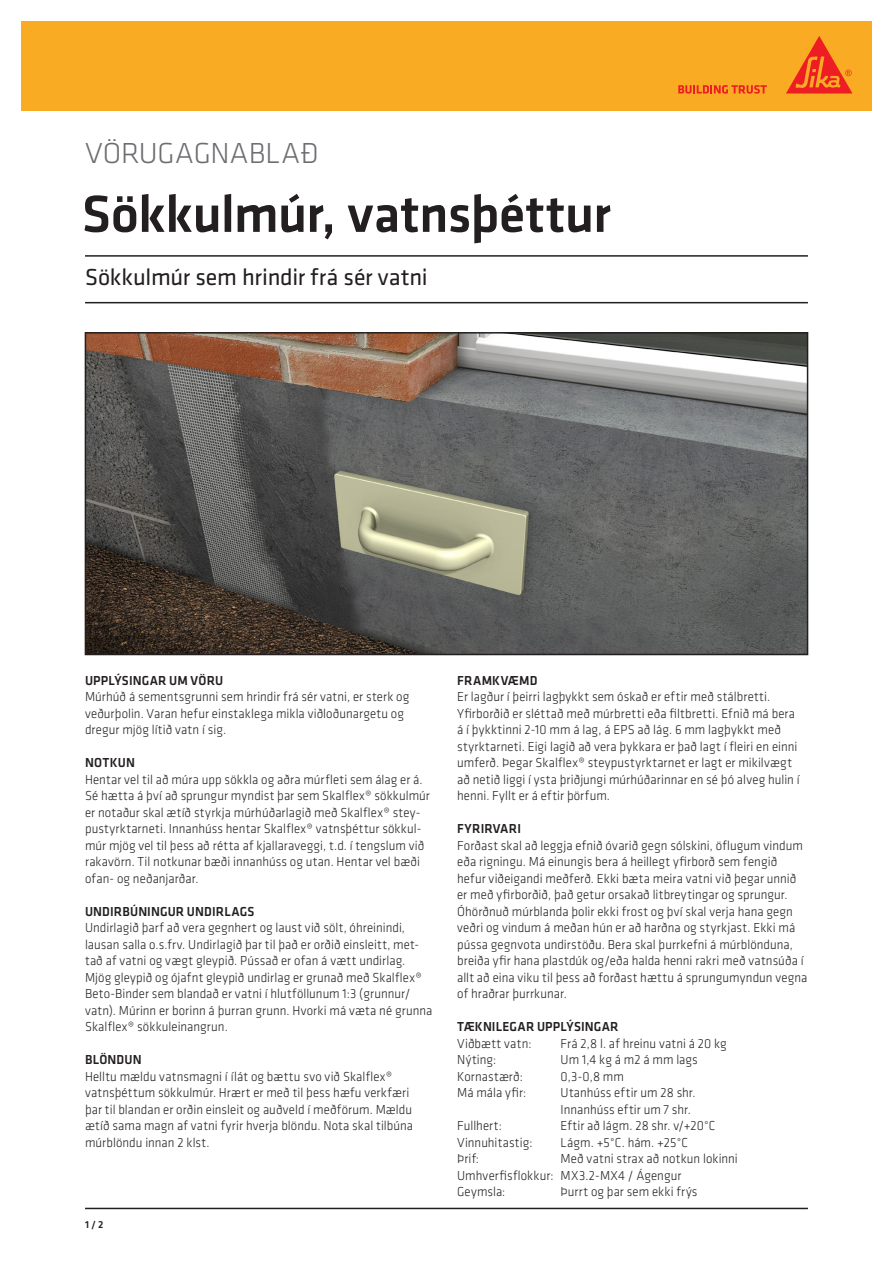
<style>
.page{position:relative;width:893px;height:1263px;background:#fff}
.page>*{position:absolute;margin:0;border:0;box-sizing:border-box;transform-origin:0 0}
.t1{font:500 54px "Klavika";letter-spacing:-.005em;color:#231f20}
.t2{font:300 30px "Klavika";color:#6c6d70}
.t3{font:24px "Klavika";letter-spacing:-.01em;color:#231f20}
.t4{font:300 13.5px/16.5px "Klavika";letter-spacing:.005em;color:#231f20;scale:.95 1}
.t5{font:500 13.5px "Klavika";letter-spacing:.01em;color:#231f20;scale:.95 1}
.t6{font:500 10.5px "Klavika";color:#231f20}
</style>
<div class="page">
<div style="left:21px;top:21px;width:851px;height:90px;background:#faab24"></div>
<svg style="left:678px;top:85px;width:89px;height:9px"></svg>
<svg style="left:786px;top:36px;width:66px;height:57px"></svg>
<hr style="left:85px;top:1208px;width:723px;height:1px;background:#231f20">
<img style="left:88px;top:335px;width:717px;height:317px">
<div style="left:85px;top:332px;width:723px;height:323px;border:2px solid #231f20"></div>
<hr style="left:85px;top:302px;width:723px;height:1px;background:#231f20">
<hr style="left:85px;top:255px;width:723px;height:2px;background:#231f20">
<h2 class="t2" style="left:85px;top:135px;width:235px">VÖRUGAGNABLAÐ</h2>
<p class="t1" style="left:82px;top:177px;width:531px">Sökkulmúr, vatnsþéttur</p>
<p class="t3" style="left:85px;top:264px;width:344px">Sökkulmúr sem hrindir frá sér vatni</p>
<p class="t5" style="left:85px;top:671px;width:147px">UPPLÝSINGAR UM VÖRU</p>
<p class="t4" style="left:85px;top:688px;width:343px">Múrhúð á sementsgrunni sem hrindir frá sér vatni, er sterk og veðurþolin. Varan hefur einstaklega mikla viðloðunargetu og dregur mjög lítið vatn í sig.</p>
<p class="t5" style="left:85px;top:754px;width:54px">NOTKUN</p>
<p class="t4" style="left:85px;top:771px;width:364px">Hentar vel til að múra upp sökkla og aðra múrfleti sem álag er á.<br>Sé hætta á því að sprungur myndist þar sem Skalflex® sökkulmúr er notaður skal ætíð styrkja múrhúðarlagið með Skalflex® stey&shy;pustyrktarneti. Innanhúss hentar Skalflex® vatnsþéttur sökkul&shy;múr mjög vel til þess að rétta af kjallaraveggi, t.d. í tengslum við rakavörn. Til notkunar bæði innanhúss og utan. Hentar vel bæði ofan- og neðanjarðar.</p>
<p class="t5" style="left:85px;top:902px;width:180px">UNDIRBÚNINGUR UNDIRLAGS</p>
<p class="t4" style="left:85px;top:919px;width:367px">Undirlagið þarf að vera gegnhert og laust við sölt, óhreinindi, lausan salla o.s.frv. Undirlagið þar til það er orðið einsleitt, met&shy;tað af vatni og vægt gleypið. Pússað er ofan á vætt undirlag.<br>Mjög gleypið og ójafnt gleypið undirlag er grunað með Skalflex® Beto-Binder sem blandað er vatni í hlutföllunum 1:3 (grunnur/ vatn). Múrinn er borinn á þurran grunn. Hvorki má væta né grunna Skalflex® sökkuleinangrun.</p>
<p class="t5" style="left:85px;top:1051px;width:61px">BLÖNDUN</p>
<p class="t4" style="left:85px;top:1068px;width:347px">Helltu mældu vatnsmagni í ílát og bættu svo við Skalflex® vatnsþéttum sökkulmúr. Hrært er með til þess hæfu verkfæri þar til blandan er orðin einsleit og auðveld í meðförum. Mældu ætíð sama magn af vatni fyrir hverja blöndu. Nota skal tilbúna múrblöndu innan 2 klst.</p>
<p class="t6" style="left:85px;top:1217px;width:20px">1 / 2</p>
<p class="t5" style="left:457px;top:671px;width:86px">FRAMKVÆMD</p>
<p class="t4" style="left:457px;top:688px;width:362px">Er lagður í þeirri lagþykkt sem óskað er eftir með stálbretti.<br>Yfirborðið er sléttað með múrbretti eða filtbretti. Efnið má bera á í þykktinni 2-10 mm á lag, á EPS að lág. 6 mm lagþykkt með styrktarneti. Eigi lagið að vera þykkara er það lagt í fleiri en einni umferð. Þegar Skalflex® steypustyrktarnet er lagt er mikilvægt að netið liggi í ysta þriðjungi múrhúðarinnar en sé þó alveg hulin í henni. Fyllt er á eftir þörfum.</p>
<p class="t5" style="left:457px;top:820px;width:69px">FYRIRVARI</p>
<p class="t4" style="left:457px;top:837px;width:370px">Forðast skal að leggja efnið óvarið gegn sólskini, öflugum vindum eða rigningu. Má einungis bera á heillegt yfirborð sem fengið hefur viðeigandi meðferð. Ekki bæta meira vatni við þegar unnið er með yfirborðið, það getur orsakað litbreytingar og sprungur.<br>Óhörðnuð múrblanda þolir ekki frost og því skal verja hana gegn veðri og vindum á meðan hún er að harðna og styrkjast. Ekki má pússa gegnvota undirstöðu. Bera skal þurrkefni á múrblönduna, breiða yfir hana plastdúk og/eða halda henni rakri með vatnsúða í allt að eina viku til þess að forðast hættu á sprungumyndun vegna of hraðrar þurrkunar.</p>
<p class="t5" style="left:457px;top:1018px;width:172px">TÆKNILEGAR UPPLÝSINGAR</p>
<p class="t4" style="left:457px;top:1035px;width:80px">Viðbætt vatn:</p>
<p class="t4" style="left:561px;top:1035px;width:176px">Frá 2,8 l. af hreinu vatni á 20 kg</p>
<p class="t4" style="left:457px;top:1051px;width:43px">Nýting:</p>
<p class="t4" style="left:561px;top:1051px;width:146px">Um 1,4 kg á m2 á mm lags</p>
<p class="t4" style="left:457px;top:1068px;width:71px">Kornastærð:</p>
<p class="t4" style="left:561px;top:1068px;width:68px">0,3-0,8 mm</p>
<p class="t4" style="left:457px;top:1084px;width:74px">Má mála yfir:</p>
<p class="t4" style="left:561px;top:1084px;width:144px">Utanhúss eftir um 28 shr.</p>
<p class="t4" style="left:561px;top:1101px;width:139px">Innanhúss eftir um 7 shr.</p>
<p class="t4" style="left:457px;top:1117px;width:49px">Fullhert:</p>
<p class="t4" style="left:561px;top:1117px;width:164px">Eftir að lágm. 28 shr. v/+20°C</p>
<p class="t4" style="left:457px;top:1134px;width:81px">Vinnuhitastig:</p>
<p class="t4" style="left:561px;top:1134px;width:136px">Lágm. +5°C. hám. +25°C</p>
<p class="t4" style="left:457px;top:1150px;width:24px">Þrif:</p>
<p class="t4" style="left:561px;top:1150px;width:188px">Með vatni strax að notkun lokinni</p>
<p class="t4" style="left:457px;top:1167px;width:238px">Umhverfisflokkur: MX3.2-MX4 / Ágengur</p>
<p class="t4" style="left:457px;top:1183px;width:52px">Geymsla:</p>
<p class="t4" style="left:561px;top:1183px;width:146px">Þurrt og þar sem ekki frýs</p>
</div>
